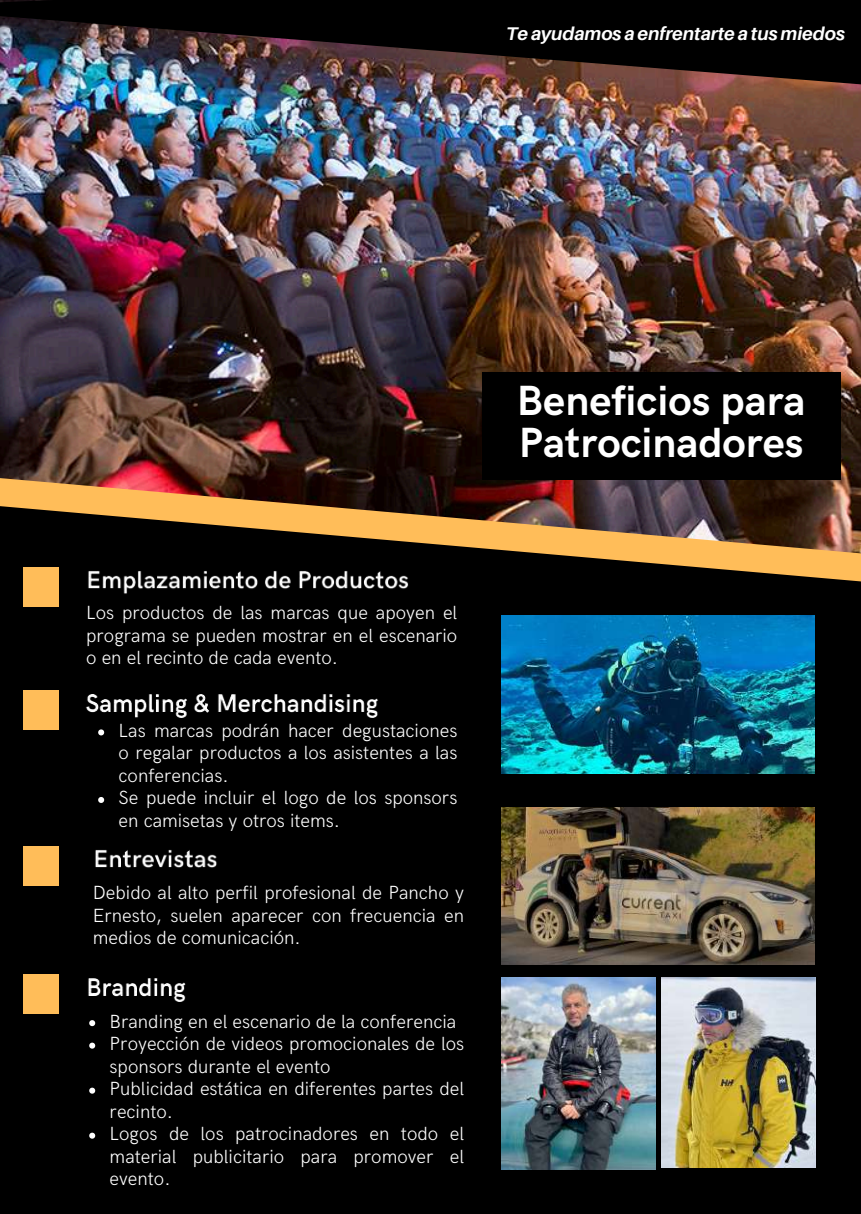
<style>
.page{position:relative;width:861px;height:1214px;background:#fff}
.page>*{position:absolute;margin:0;border:0;box-sizing:border-box;transform-origin:0 0}
.t1{font:700 42.4px/42px "HK Grotesk";color:#fff}
.t2{font:300 19px/22.4px "HK Grotesk";color:#fff}
.t3{font:italic 700 18.4px "Aileron";color:#fff}
</style>
<div class="page">
<div style="left:0;top:0;width:861px;height:1213px;background:#000"></div>
<svg style="left:23px;top:553px;width:838px;height:30px"></svg>
<img style="left:0;top:107px;width:861px;height:446px">
<div style="left:24px;top:846px;width:35px;height:40px;background:#ffbd59"></div>
<div style="left:24px;top:974px;width:35px;height:40px;background:#ffbd59"></div>
<div style="left:24px;top:567px;width:35px;height:40px;background:#ffbd59"></div>
<div style="left:24px;top:689px;width:35px;height:40px;background:#ffbd59"></div>
<img style="left:501px;top:807px;width:314px;height:157px">
<img style="left:661px;top:977px;width:155px;height:190px">
<img style="left:501px;top:616px;width:314px;height:157px">
<img style="left:501px;top:977px;width:155px;height:192px">
<div style="left:482px;top:372px;width:358px;height:107px;background:#000"></div>
<img style="left:0;top:0;width:861px;height:107px">
<img style="left:88px;top:978px;width:98px;height:24px">
<img style="left:81px;top:564px;width:334px;height:30px">
<svg style="left:89px;top:1020px;width:6px;height:6px"></svg>
<svg style="left:89px;top:1042px;width:6px;height:6px"></svg>
<svg style="left:89px;top:1087px;width:6px;height:6px"></svg>
<svg style="left:89px;top:1132px;width:6px;height:6px"></svg>
<img style="left:95px;top:849px;width:122px;height:19px">
<img style="left:85px;top:694px;width:293px;height:24px">
<svg style="left:98px;top:729px;width:6px;height:6px"></svg>
<svg style="left:98px;top:797px;width:6px;height:6px"></svg>
<p class="t3" style="left:506px;top:22px;width:340px">Te ayudamos a enfrentarte a tus miedos</p>
<h1 class="t1" style="left:517px;top:381px;width:290px">Beneficios para<br>Patrocinadores</h1>
<p class="t2" style="left:86px;top:602px;width:373px;text-align:justify">Los productos de las marcas que apoyen el programa se pueden mostrar en el escenario o en el recinto de cada evento.</p>
<p class="t2" style="left:119px;top:720px;width:340px">Las marcas podrán hacer degustaciones o regalar productos a los asistentes a las conferencias.<br>Se puede incluir el logo de los sponsors en camisetas y otros items.</p>
<p class="t2" style="left:93px;top:882px;width:373px;text-align:justify">Debido al alto perfil profesional de Pancho y Ernesto, suelen aparecer con frecuencia en medios de comunicación.</p>
<p class="t2" style="left:110px;top:1010px;width:356px">Branding en el escenario de la conferencia<br>Proyección de videos promocionales de los sponsors durante el evento<br>Publicidad estática en diferentes partes del recinto.<br>Logos de los patrocinadores en todo el material publicitario para promover el evento.</p>
</div>
